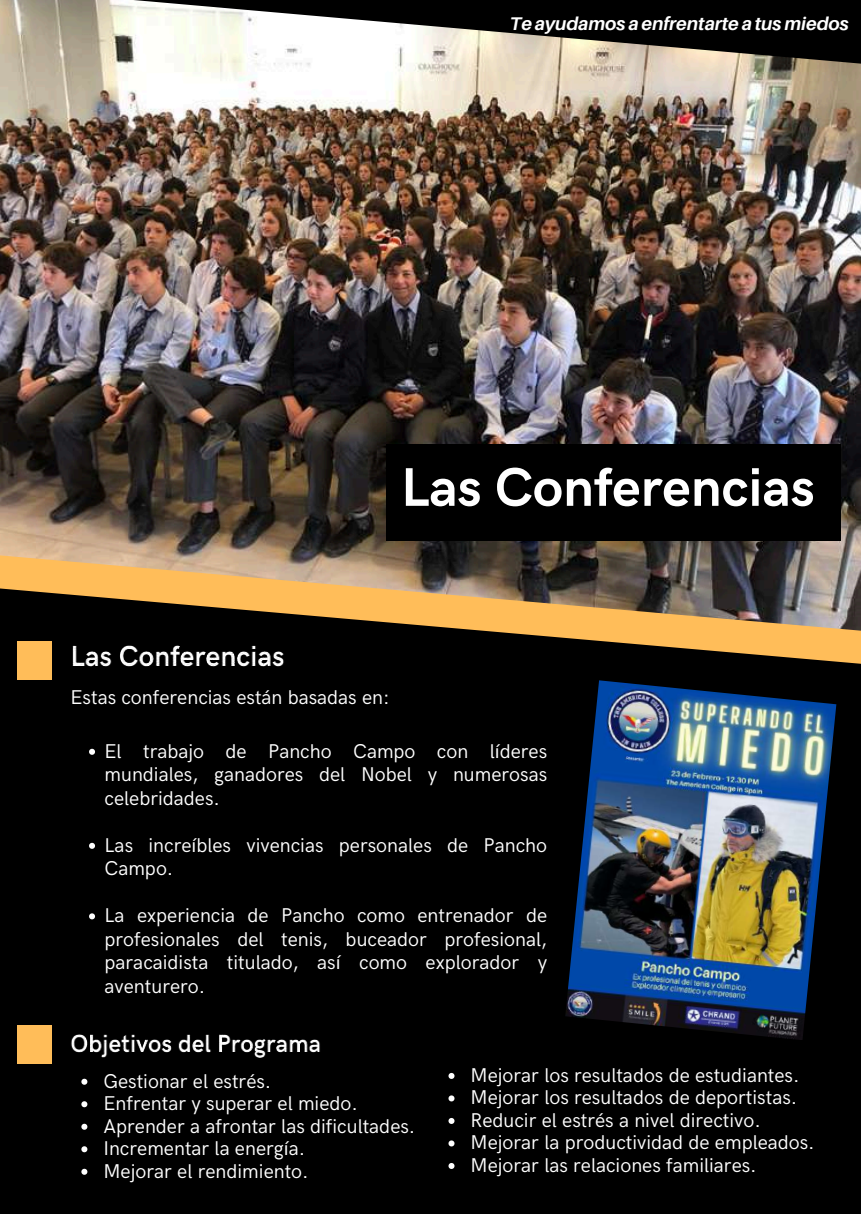
<style>
.page{position:relative;width:861px;height:1214px;background:#fff}
.page>*{position:absolute;margin:0;border:0;box-sizing:border-box;transform-origin:0 0}
.t1{font:700 54.6px "HK Grotesk";color:#fff}
.t2{font:20px/22.4px "HK Grotesk";color:#fff}
.t3{font:italic 700 18.4px "Aileron";color:#fff}
</style>
<div class="page">
<div style="left:0;top:0;width:861px;height:1213px;background:#000"></div>
<svg style="left:475px;top:630px;width:386px;height:34px"></svg>
<img style="left:0;top:0;width:861px;height:630px">
<div style="left:17px;top:641px;width:35px;height:39px;background:#ffbd59"></div>
<div style="left:387px;top:444px;width:454px;height:97px;background:#000"></div>
<div style="left:17px;top:1024px;width:35px;height:39px;background:#ffbd59"></div>
<img style="left:565px;top:680px;width:271px;height:360px">
<svg style="left:89px;top:748px;width:6px;height:6px"></svg>
<svg style="left:89px;top:842px;width:6px;height:6px"></svg>
<svg style="left:89px;top:913px;width:6px;height:6px"></svg>
<img style="left:72px;top:645px;width:212px;height:22px">
<img style="left:71px;top:1034px;width:249px;height:24px">
<svg style="left:81px;top:1078px;width:6px;height:6px"></svg>
<svg style="left:81px;top:1101px;width:6px;height:6px"></svg>
<svg style="left:81px;top:1123px;width:6px;height:6px"></svg>
<svg style="left:81px;top:1146px;width:6px;height:6px"></svg>
<svg style="left:81px;top:1168px;width:6px;height:6px"></svg>
<svg style="left:449px;top:1072px;width:6px;height:6px"></svg>
<svg style="left:449px;top:1095px;width:6px;height:6px"></svg>
<svg style="left:449px;top:1118px;width:6px;height:5px"></svg>
<svg style="left:449px;top:1140px;width:6px;height:6px"></svg>
<svg style="left:449px;top:1163px;width:6px;height:5px"></svg>
<p class="t3" style="left:510px;top:12px;width:340px">Te ayudamos a enfrentarte a tus miedos</p>
<h1 class="t1" style="left:401px;top:456px;width:415px">Las Conferencias</h1>
<p class="t2" style="left:71px;top:686px;width:321px">Estas conferencias están basadas en:</p>
<p class="t2" style="left:105px;top:740px;width:444px;line-height:23.6px;text-align:justify">El trabajo de Pancho Campo con líderes mundiales, ganadores del Nobel y numerosas celebridades.</p>
<p class="t2" style="left:105px;top:834px;width:444px;line-height:23.6px">Las increíbles vivencias personales de Pancho<br>Campo.</p>
<p class="t2" style="left:105px;top:904px;width:444px;line-height:23.6px;text-align:justify">La experiencia de Pancho como entrenador de profesionales del tenis, buceador profesional, paracaidista titulado, así como explorador y aventurero.</p>
<p class="t2" style="left:103px;top:1070px;width:314px">Gestionar el estrés.<br>Enfrentar y superar el miedo.<br>Aprender a afrontar las dificultades.<br>Incrementar la energía.<br>Mejorar el rendimiento.</p>
<p class="t2" style="left:470px;top:1064px;width:346px">Mejorar los resultados de estudiantes.<br>Mejorar los resultados de deportistas.<br>Reducir el estrés a nivel directivo.<br>Mejorar la productividad de empleados.<br>Mejorar las relaciones familiares.</p>
</div>
